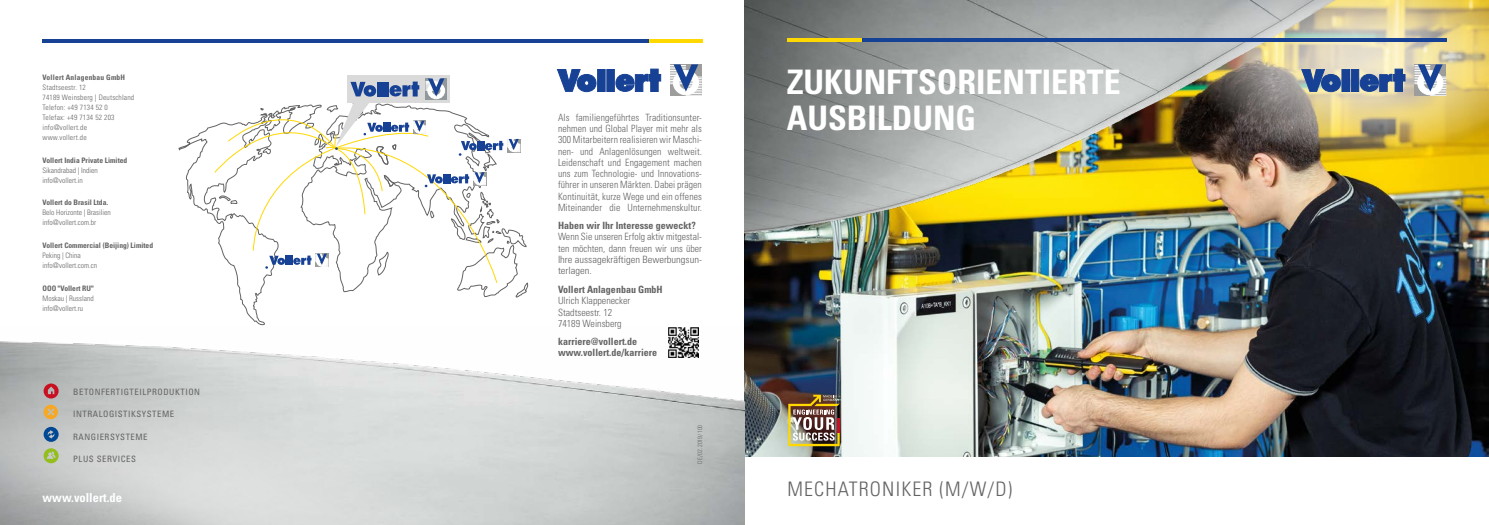
<style>
.page{position:relative;width:1489px;height:525px;background:#fff}
.page>*{position:absolute;margin:0;border:0;box-sizing:border-box;transform-origin:0 0}
.t1{font:700 condensed 33.75px/36.2px "Univers LT Std";color:#fff}
.t2{font:300 condensed 20px "Univers LT Std";letter-spacing:.06em;color:#646363}
.t3{font:700 condensed 12.5px "Univers LT Std";color:#fff}
.t4{font:300 condensed 10px/11.2px "Univers LT Std";color:#646363;text-align:justify}
.t5{font:700 condensed 10px/11.2px "Univers LT Std";color:#646363}
.t6{font:condensed 8.75px "Univers LT Std";letter-spacing:.06em;color:#646363}
.t7{font:300 condensed 7.5px/10px "Univers LT Std";color:#646363}
.t8{font:300 condensed 7.5px/10px "Univers LT Std";letter-spacing:.025em;color:#646363}
.t9{font:700 condensed 7.5px "Univers LT Std";color:#646363}
.t10{font:700 condensed 7.5px "Univers LT Std";letter-spacing:.025em;color:#646363}
.t11{font:300 condensed 6.25px "Univers LT Std";letter-spacing:.025em;color:#646363}
</style>
<div class="page">
<hr style="left:649px;top:39px;width:53px;height:3px;background:#ffd800">
<hr style="left:43px;top:39px;width:606px;height:3px;background:#164194">
<img style="left:744px;top:160px;width:744px;height:296px">
<img style="left:0;top:327px;width:744px;height:197px">
<svg style="left:0;top:351px;width:483px;height:173px;background:#d0d3d3"></svg>
<svg style="left:44px;top:383px;width:15px;height:15px"></svg>
<svg style="left:44px;top:426px;width:15px;height:15px"></svg>
<svg style="left:44px;top:404px;width:14px;height:15px"></svg>
<svg style="left:44px;top:448px;width:15px;height:15px"></svg>
<img style="left:744px;top:0;width:736px;height:238px">
<div style="left:1176px;top:0;width:312px;height:160px;background:#000;opacity:.5"></div>
<svg style="left:788px;top:394px;width:51px;height:52px;background:#977d5b"></svg>
<hr style="left:859px;top:38px;width:587px;height:4px;background:#164194">
<hr style="left:787px;top:38px;width:74px;height:4px;background:#ffd800">
<svg style="left:557px;top:69px;width:39px;height:23px"></svg>
<div style="left:597px;top:69px;width:8px;height:22px;background:#164194;border:1px solid #164194"></div>
<div style="left:606px;top:69px;width:8px;height:22px;background:#164194;border:1px solid #164194"></div>
<svg style="left:616px;top:69px;width:44px;height:22px"></svg>
<svg style="left:670px;top:64px;width:32px;height:32px"></svg>
<div style="left:347px;top:75px;width:103px;height:27px;background:#dadada"></div>
<svg style="left:178px;top:78px;width:350px;height:247px"></svg>
<svg style="left:1301px;top:69px;width:39px;height:23px"></svg>
<div style="left:1341px;top:69px;width:8px;height:22px;background:#164194;border:1px solid #164194"></div>
<div style="left:1350px;top:69px;width:8px;height:22px;background:#164194;border:1px solid #164194"></div>
<svg style="left:1359px;top:69px;width:45px;height:22px"></svg>
<svg style="left:1414px;top:64px;width:31px;height:32px"></svg>
<img style="left:668px;top:328px;width:30px;height:29px">
<p class="t10" style="left:43px;top:73px;width:84px">Vollert Anlagenbau GmbH</p>
<p class="t8" style="left:43px;top:83px;width:93px">Stadtseestr. 12<br>74189 Weinsberg | Deutschland<br>Telefon: +49 7134 52 0<br>Telefax: +49 7134 52 203 info@vollert.de<br>www.vollert.de</p>
<p class="t9" style="left:43px;top:155px;width:86px">Vollert India Private Limited</p>
<p class="t7" style="left:43px;top:165px;width:57px">Sikandrabad | Indien info@vollert.in</p>
<p class="t9" style="left:43px;top:198px;width:67px">Vollert do Brasil Ltda.</p>
<p class="t7" style="left:43px;top:208px;width:70px">Belo Horizonte | Brasilien info@vollert.com.br</p>
<p class="t9" style="left:43px;top:240px;width:112px">Vollert Commercial (Beijing) Limited</p>
<p class="t7" style="left:43px;top:250px;width:56px">Peking | China info@vollert.com.cn</p>
<p class="t9" style="left:43px;top:283px;width:52px">OOO "Vollert RU"</p>
<p class="t7" style="left:43px;top:293px;width:53px">Moskau | Russland info@vollert.ru</p>
<p class="t6" style="left:73px;top:386px;width:128px">BETONFERTIGTEILPRODUKTION</p>
<p class="t6" style="left:73px;top:408px;width:102px">INTRALOGISTIKSYSTEME</p>
<p class="t6" style="left:73px;top:431px;width:76px">RANGIERSYSTEME</p>
<p class="t6" style="left:73px;top:453px;width:64px">PLUS SERVICES</p>
<p class="t3" style="left:43px;top:489px;width:81px">www.vollert.de</p>
<p class="t4" style="left:558px;top:111px;width:145px">Als familiengeführtes Traditionsunter&shy;nehmen und Global Player mit mehr als 300 Mitarbeitern realisieren wir Maschi&shy;nen- und Anlagenlösungen weltweit.<br>Leidenschaft und Engagement machen uns zum Technologie- und Innovations&shy;führer in unseren Märkten. Dabei prägen Kontinuität, kurze Wege und ein offenes Miteinander die Unternehmenskultur.</p>
<p class="t5" style="left:558px;top:220px;width:139px">Haben wir Ihr Interesse geweckt?</p>
<p class="t4" style="left:558px;top:231px;width:145px">Wenn Sie unseren Erfolg aktiv mitgestal&shy;ten möchten, dann freuen wir uns über Ihre aussagekräftigen Bewerbungsun&shy;terlagen.</p>
<p class="t5" style="left:558px;top:283px;width:106px">Vollert Anlagenbau GmbH</p>
<p class="t4" style="left:558px;top:295px;width:74px;text-align:left">Ulrich Klappenecker<br>Stadtseestr. 12<br>74189 Weinsberg</p>
<p class="t5" style="left:558px;top:336px;width:101px">karriere@vollert.de www.vollert.de/karriere</p>
<p class="t11" style="left:696px;top:463px;width:40px;rotate:-90deg">DE/02.2019/100</p>
<h1 class="t1" style="left:786px;top:63px;width:335px">ZUKUNFTSORIENTIERTE<br>AUSBILDUNG</h1>
<h2 class="t2" style="left:787px;top:476px;width:226px">MECHATRONIKER (M/W/D)</h2>
</div>
